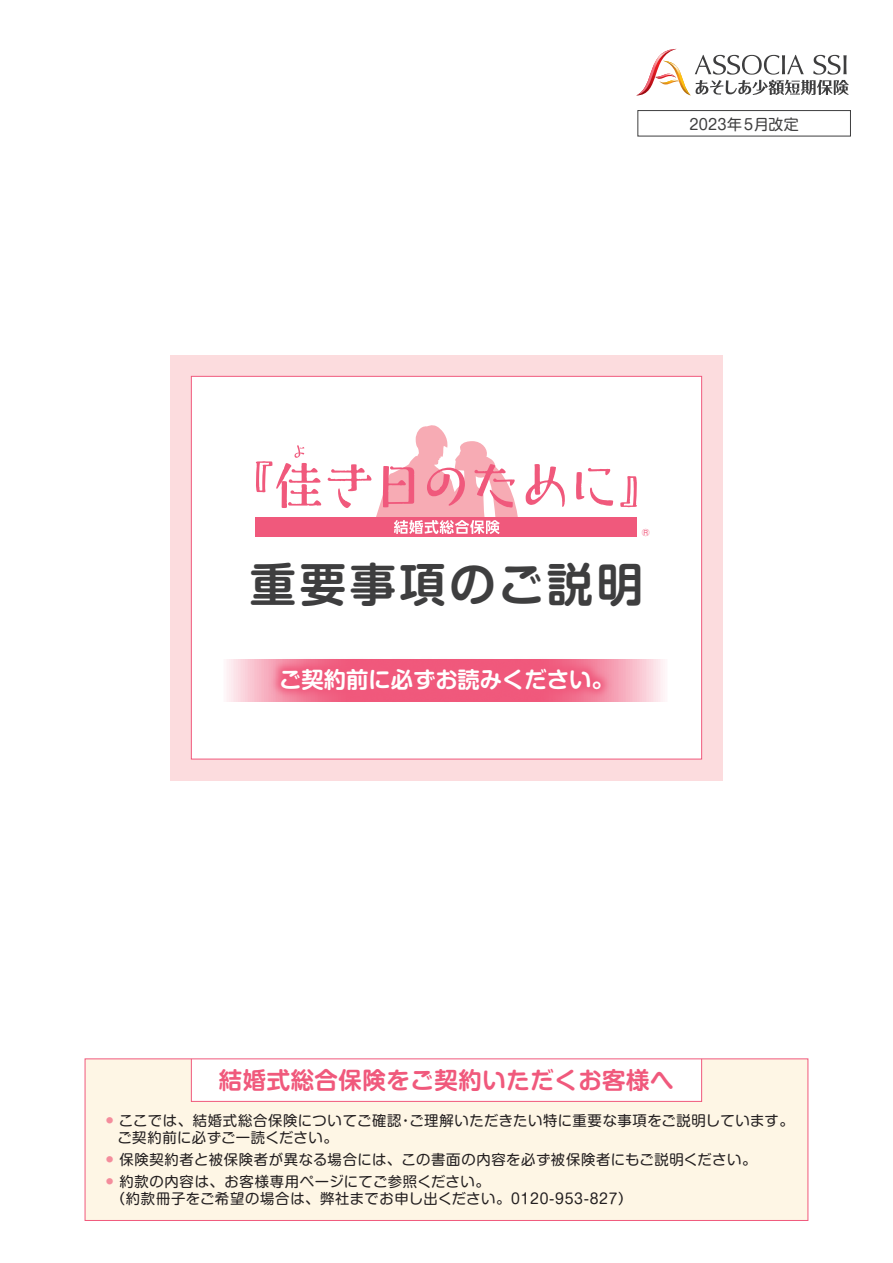
<style>
.page{position:relative;width:893px;height:1263px;background:#fff}
.page>*{position:absolute;margin:0;border:0;box-sizing:border-box;transform-origin:0 0}
.t1{font:700 46.2px "Shin M Go Pro De";letter-spacing:.08em;color:#3e3e3f}
.t2{font:700 23.4px "Shin M Go Pro De";letter-spacing:.025em;color:#f0597c}
.t3{font:700 22.35px "Shin M Go Pro De";color:#fff}
.t4{font:14.85px "Shin M Go Pro";letter-spacing:.015em;color:#3e3e3f}
.t5{font:14.4px/17px "Shin M Go Pro";letter-spacing:.04em;color:#231f20}
.t6{font:8.7px "Shin M Go Pro";color:#f0597c}
</style>
<div class="page">
<div style="left:85px;top:1059px;width:723px;height:161px;background:#fef6e5"></div>
<div style="left:191px;top:1058px;width:511px;height:44px;background:#fff;border:1px solid #f0597c"></div>
<div style="left:170px;top:355px;width:553px;height:425px;background:#fcdcde"></div>
<div style="left:191px;top:376px;width:511px;height:383px;background:#fff"></div>
<svg style="left:526px;top:464px;width:39px;height:43px"></svg>
<svg style="left:576px;top:468px;width:37px;height:38px"></svg>
<svg style="left:620px;top:476px;width:17px;height:31px"></svg>
<svg style="left:256px;top:445px;width:65px;height:63px"></svg>
<div style="left:256px;top:517px;width:381px;height:20px;background:#f0597c"></div>
<svg style="left:328px;top:425px;width:190px;height:109px"></svg>
<div style="left:637px;top:110px;width:214px;height:27px;border:1px solid #3e3e3f"></div>
<svg style="left:636px;top:49px;width:213px;height:47px"></svg>
<img style="left:226px;top:659px;width:439px;height:43px">
<div style="left:85px;top:1058px;width:723px;height:163px;border:1px solid #f0597c"></div>
<p class="t4" style="left:689px;top:112px;width:111px">2023年５月改定</p>
<p class="t6" style="left:642px;top:526px;width:9px">®</p>
<h1 class="t1" style="left:250px;top:547px;width:395px">重要事項のご説明</h1>
<h3 class="t3" style="left:279px;top:661px;width:336px">ご契約前に必ずお読みください。</h3>
<h2 class="t2" style="left:219px;top:1061px;width:456px">結婚式総合保険をご契約いただくお客様へ</h2>
<p class="t5" style="left:117px;top:1110px;width:678px;text-indent:-11px"><sup>●</sup> ここでは、結婚式総合保険についてご確認・ご理解いただきたい特に重要な事項をご説明しています。ご契約前に必ずご一読ください。</p>
<p class="t5" style="left:106px;top:1149px;width:652px"><sup>●</sup> 保険契約者と被保険者が異なる場合には、この書面の内容を必ず被保険者にもご説明ください。</p>
<p class="t5" style="left:111px;top:1172px;width:523px;text-indent:-5px"><sup>●</sup> 約款の内容は、お客様専用ページにてご参照ください。<br>（約款冊子をご希望の場合は、弊社までお申し出ください。0120-953-827）</p>
</div>
